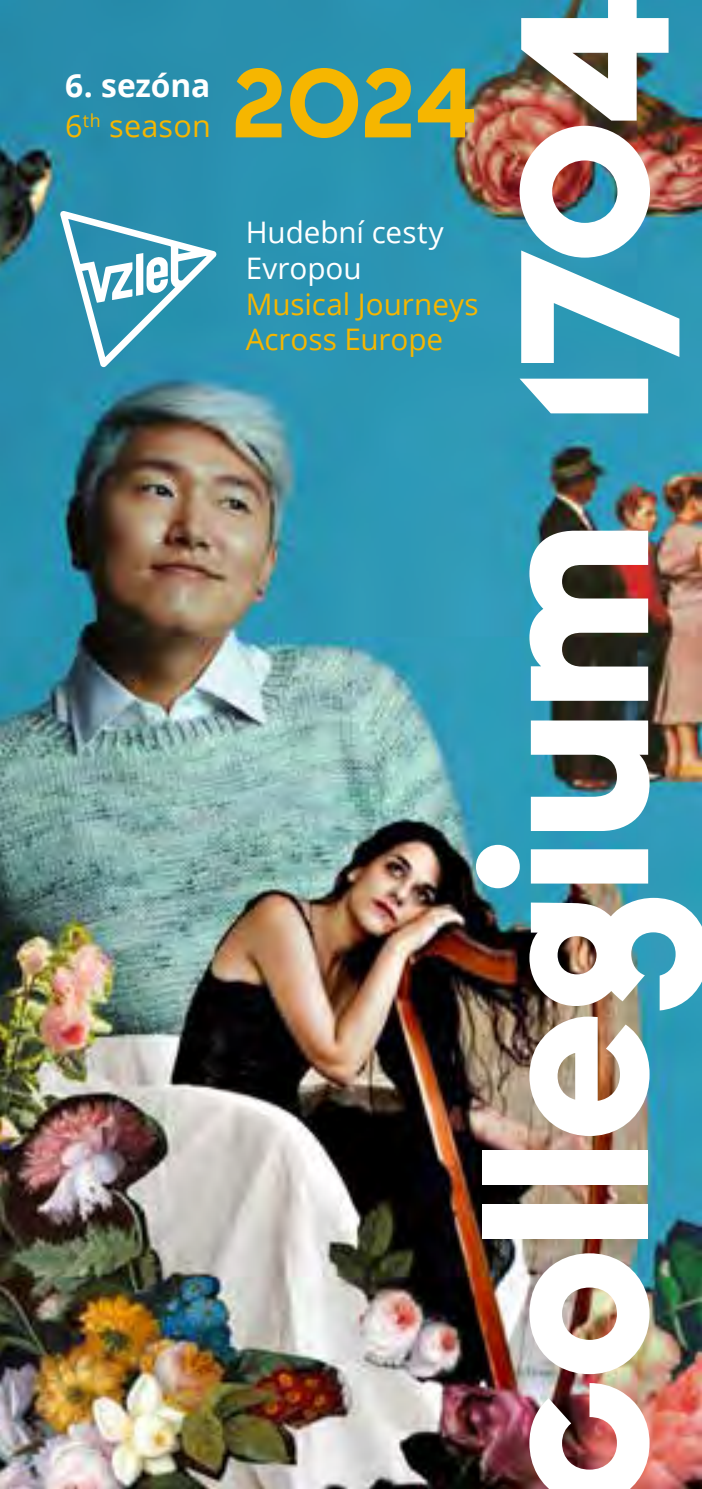
<style>
.page{position:relative;width:702px;height:1489px;background:#fff}
.page>*{position:absolute;margin:0;border:0;box-sizing:border-box;transform-origin:0 0}
.t1{font:800 98.25px "Raisonneuprava";color:#f6b600}
.t2{font:700 31.75px "Open Sans";letter-spacing:-.005em;color:#fff}
.t3{font:30.5px "Open Sans";letter-spacing:.005em;color:#f6b600}
.t4{font:29.75px/35.5px "Open Sans";letter-spacing:-.005em;color:#f6b600}
.t5{font:29.75px/35.5px "Open Sans";letter-spacing:-.005em;color:#fff}
</style>
<div class="page">
<img style="left:0;top:0;width:702px;height:1488px">
<svg style="left:60px;top:210px;width:157px;height:157px"></svg>
<svg style="left:519px;top:378px;width:129px;height:35px"></svg>
<img style="left:519px;top:0;width:160px;height:363px">
<img style="left:529px;top:1382px;width:120px;height:106px">
<img style="left:529px;top:1253px;width:120px;height:120px">
<div style="left:482px;top:1204px;width:166px;height:34px;background:#fff"></div>
<div style="left:482px;top:1150px;width:166px;height:34px;background:#fff"></div>
<svg style="left:529px;top:1016px;width:120px;height:119px"></svg>
<img style="left:529px;top:897px;width:173px;height:113px">
<svg style="left:476px;top:844px;width:172px;height:44px"></svg>
<svg style="left:531px;top:720px;width:118px;height:111px"></svg>
<svg style="left:529px;top:530px;width:119px;height:170px"></svg>
<p class="t2" style="left:65px;top:63px;width:146px">6. sezóna</p>
<p class="t3" style="left:65px;top:105px;width:147px">6<sup>th</sup> season</p>
<h1 class="t1" style="left:231px;top:36px;width:249px">2024</h1>
<p class="t5" style="left:246px;top:214px;width:199px">Hudební cesty<br>Evropou</p>
<p class="t4" style="left:246px;top:285px;width:234px">Musical Journeys<br>Across Europe</p>
</div>
